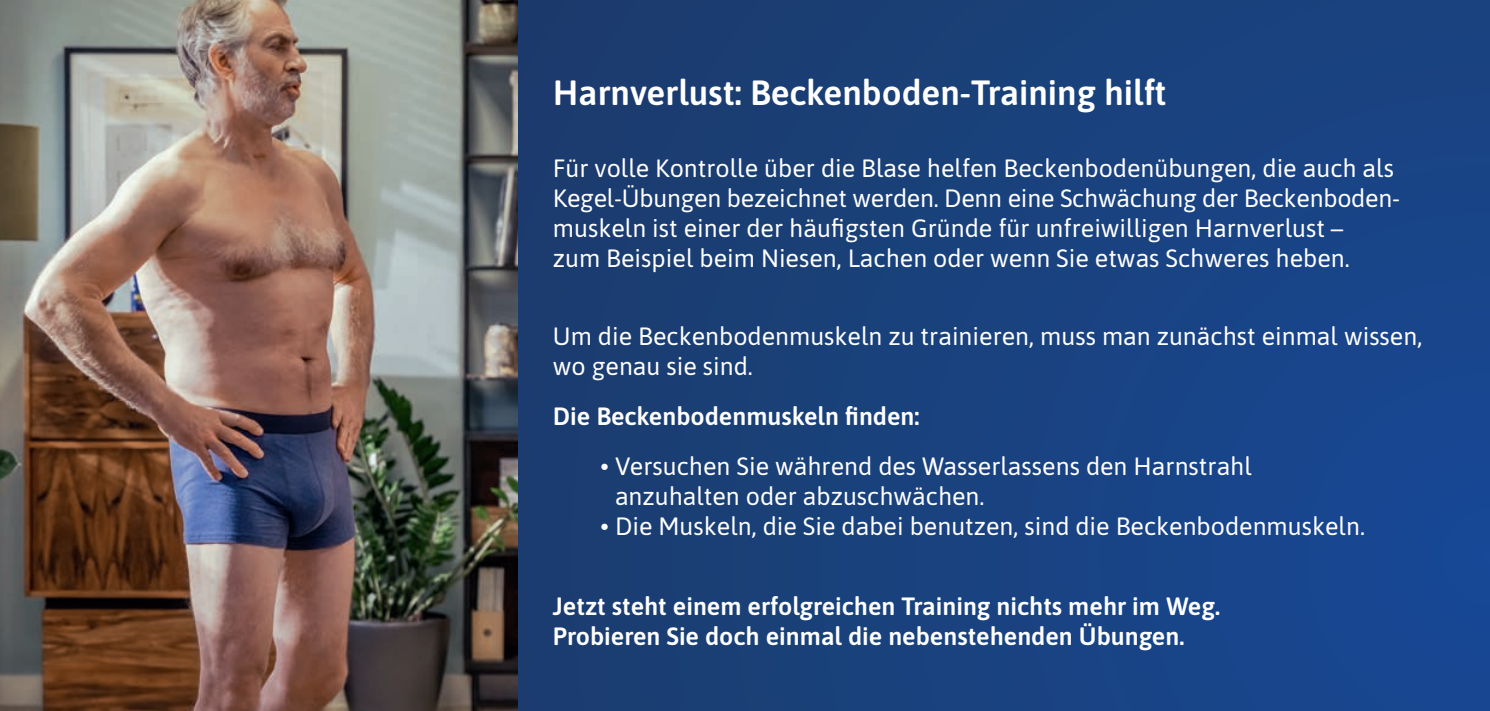
<style>
.page{position:relative;width:1490px;height:711px;background:#fff}
.page>*{position:absolute;margin:0;border:0;box-sizing:border-box;transform-origin:0 0}
.t1{font:600 35px "Asap";color:#fff}
.t2{font:25px/30px "Asap";color:#fff}
.t3{font:600 25px/30px "Asap";color:#fff}
</style>
<div class="page">
<div style="left:517px;top:0;width:972px;height:710px;background:linear-gradient(to right,#1b3c6d,#18468e)"></div>
<img style="left:0;top:0;width:517px;height:710px">
<svg style="left:1486px;top:0;width:4px;height:3px"></svg>
<h1 class="t1" style="left:553px;top:68px;width:615px">Harnverlust: Beckenboden-Training hilft</h1>
<p class="t2" style="left:553px;top:152px;width:848px">Für volle Kontrolle über die Blase helfen Beckenbodenübungen, die auch als Kegel-Übungen bezeichnet werden. Denn eine Schwächung der Beckenboden&shy;muskeln ist einer der häufigsten Gründe für unfreiwilligen Harnverlust –<br>zum Beispiel beim Niesen, Lachen oder wenn Sie etwas Schweres heben.</p>
<p class="t2" style="left:553px;top:319px;width:870px">Um die Beckenbodenmuskeln zu trainieren, muss man zunächst einmal wissen, wo genau sie sind.</p>
<p class="t3" style="left:553px;top:400px;width:368px">Die Beckenbodenmuskeln finden:</p>
<p class="t2" style="left:615px;top:449px;width:638px;text-indent:-14px">• Versuchen Sie während des Wasserlassens den Harnstrahl anzuhalten oder abzuschwächen.</p>
<p class="t2" style="left:600px;top:509px;width:765px">• Die Muskeln, die Sie dabei benutzen, sind die Beckenbodenmuskeln.</p>
<p class="t3" style="left:553px;top:590px;width:668px">Jetzt steht einem erfolgreichen Training nichts mehr im Weg.<br>Probieren Sie doch einmal die nebenstehenden Übungen.</p>
</div>
